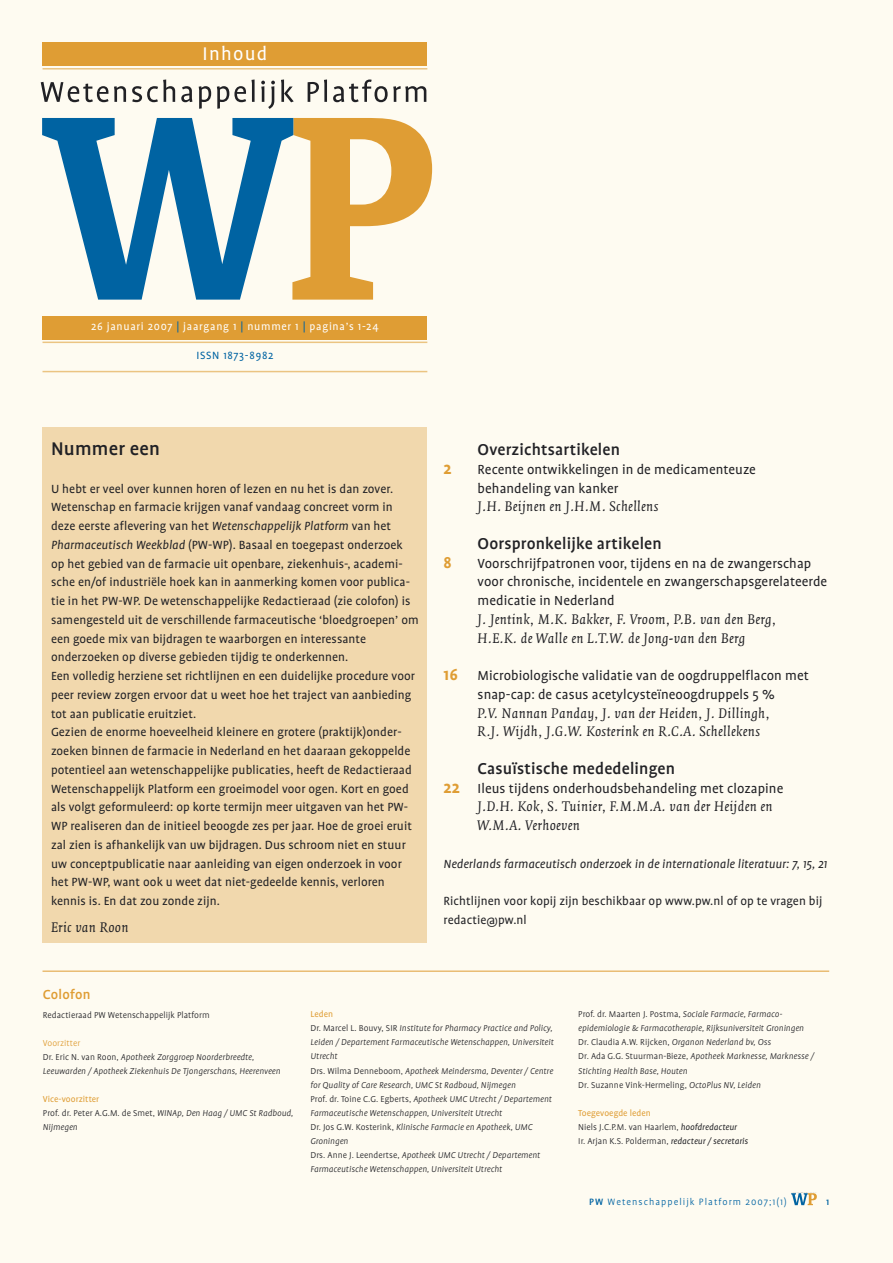
<style>
.page{position:relative;width:893px;height:1263px;background:#fefbf1}
.page>*{position:absolute;margin:0;border:0;box-sizing:border-box;transform-origin:0 0}
._11_WP_kader_kop{font:500 21px "Profile OT";letter-spacing:.01em;color:#212125}
.t1{font:21px "Profile OT";letter-spacing:.06em;color:#fff}
.t2{font:500 18px "Profile OT";letter-spacing:.01em;color:#212125}
.t3{font:700 18px "Profile OT";color:#df9d34}
.t4{font:15px/18.8px "Profile OT";letter-spacing:.005em;color:#212125}
._02_WP_auteur{font:italic 15px/18.8px "Quadraat OT";letter-spacing:.02em;color:#212125}
.t5{font:500 15px "Profile OT";letter-spacing:.02em;color:#df9d34}
._12_WP_kadertekst{font:13.5px/18.8px "Profile OT";letter-spacing:.005em;color:#212125}
.t6{font:italic 13.5px "Profile OT";letter-spacing:.005em;color:#212125}
.t7{font:12px "Profile OT";letter-spacing:.06em;color:#fff}
.t8{font:12px "Profile OT";letter-spacing:.06em;color:#0063a2}
.t9{font:300 10.5px "Profile OT";letter-spacing:.1em;color:#0063a2}
.t10{font:500 10.5px "Profile OT";color:#0063a2}
.t11{font:italic 300 9.75px/14.1px "Profile OT";letter-spacing:.005em;color:#212125}
.t12{font:300 9.75px/14.1px "Profile OT";letter-spacing:.005em;color:#212125}
.s1{color:#0063a2}
.s2{font-style:italic}
.s3{font-weight:700;font-size:18px;color:#df9d34}
.s4{font-style:normal;color:#df9d34}
.s5{font-style:normal}
.s6{font-weight:400;font-style:normal;color:#df9d34}
.s7{font-weight:400;color:#df9d34}
.s8{font-weight:400;font-style:italic}
.s9{font-weight:500}
</style>
<div class="page">
<svg style="left:791px;top:1193px;width:26px;height:12px"></svg>
<div style="left:43px;top:427px;width:384px;height:516px;background:#f1d8ad"></div>
<div style="left:43px;top:43px;width:384px;height:23px;background:#df9d34"></div>
<hr style="left:43px;top:68px;width:384px;height:2px;background:#ebc482">
<hr style="left:43px;top:971px;width:786px;height:1px;background:#df9d34">
<svg style="left:41px;top:82px;width:85px;height:20px"></svg>
<svg style="left:132px;top:79px;width:43px;height:23px"></svg>
<svg style="left:181px;top:86px;width:11px;height:16px"></svg>
<svg style="left:199px;top:86px;width:12px;height:23px"></svg>
<svg style="left:217px;top:79px;width:38px;height:30px"></svg>
<svg style="left:261px;top:81px;width:14px;height:28px"></svg>
<svg style="left:281px;top:79px;width:13px;height:23px"></svg>
<svg style="left:308px;top:79px;width:19px;height:23px"></svg>
<svg style="left:333px;top:80px;width:93px;height:22px"></svg>
<svg style="left:293px;top:118px;width:139px;height:182px"></svg>
<svg style="left:42px;top:118px;width:251px;height:182px"></svg>
<div style="left:43px;top:316px;width:384px;height:23px;background:#df9d34"></div>
<hr style="left:43px;top:342px;width:384px;height:1px;background:#ebc482">
<hr style="left:43px;top:371px;width:384px;height:1px;background:#ebc482">
<p class="t1" style="left:203px;top:42px;width:66px">Inhoud</p>
<p class="t7" style="left:91px;top:320px;width:289px">26 januari 2007 <span class="s1">|</span> jaargang 1 <span class="s1">|</span> nummer 1 <span class="s1">|</span> pagina’s 1-24</p>
<p class="t8" style="left:196px;top:349px;width:79px">ISSN 1873-8982</p>
<p class="_11_WP_kader_kop" style="left:51px;top:437px;width:111px">Nummer een</p>
<p class="_12_WP_kadertekst" style="left:51px;top:479px;width:369px">U hebt er veel over kunnen horen of lezen en nu het is dan zover.<br>Wetenschap en farmacie krijgen vanaf vandaag concreet vorm in deze eerste aflevering van het <span class="s2">Wetenschappelijk Platform</span> van het <span class="s2">Pharmaceutisch Weekblad</span> (PW-WP). Basaal en toegepast onderzoek op het gebied van de farmacie uit openbare, ziekenhuis-, academi&shy;sche en/of industriële hoek kan in aanmerking komen voor publica&shy;tie in het PW-WP. De wetenschappelijke Redactieraad (zie colofon) is samengesteld uit de verschillende farmaceutische ‘bloedgroepen’ om een goede mix van bijdragen te waarborgen en interessante onderzoeken op diverse gebieden tijdig te onderkennen.</p>
<p class="_12_WP_kadertekst" style="left:51px;top:667px;width:366px">Een volledig herziene set richtlijnen en een duidelijke procedure voor peer review zorgen ervoor dat u weet hoe het traject van aanbieding tot aan publicatie eruitziet.</p>
<p class="_12_WP_kadertekst" style="left:51px;top:723px;width:362px">Gezien de enorme hoeveelheid kleinere en grotere (praktijk)onder&shy;zoeken binnen de farmacie in Nederland en het daaraan gekoppelde potentieel aan wetenschappelijke publicaties, heeft de Redactieraad Wetenschappelijk Platform een groeimodel voor ogen. Kort en goed als volgt geformuleerd: op korte termijn meer uitgaven van het PW-WP realiseren dan de initieel beoogde zes per jaar. Hoe de groei eruit zal zien is afhankelijk van uw bijdragen. Dus schroom niet en stuur uw conceptpublicatie naar aanleiding van eigen onderzoek in voor het PW-WP, want ook u weet dat niet-gedeelde kennis, verloren kennis is. En dat zou zonde zijn.</p>
<p class="_02_WP_auteur" style="left:51px;top:918px;width:79px">Eric van Roon</p>
<p class="t2" style="left:478px;top:439px;width:144px">Overzichtsartikelen</p>
<p class="t3" style="left:444px;top:458px;width:10px">2</p>
<p class="t4" style="left:478px;top:460px;width:280px">Recente ontwikkelingen in de medicamenteuze behandeling van kanker</p>
<p class="_02_WP_auteur" style="left:478px;top:497px;width:182px">J.H. Beijnen en J.H.M. Schellens</p>
<p class="t2" style="left:478px;top:533px;width:186px">Oorspronkelijke artikelen</p>
<p class="t3" style="left:444px;top:552px;width:10px">8</p>
<p class="t4" style="left:478px;top:554px;width:351px">Voorschrijfpatronen voor, tijdens en na de zwangerschap voor chronische, incidentele en zwangerschapsgerelateerde medicatie in Nederland</p>
<p class="_02_WP_auteur" style="left:478px;top:610px;width:300px">J. Jentink, M.K. Bakker, F. Vroom, P.B. van den Berg,<br>H.E.K. de Walle en L.T.W. de Jong-van den Berg</p>
<p class="t3" style="left:444px;top:664px;width:16px">16</p>
<p class="t4" style="left:478px;top:666px;width:333px">Microbiologische validatie van de oogdruppelflacon met snap-cap: de casus acetylcysteïneoogdruppels 5 %</p>
<p class="_02_WP_auteur" style="left:478px;top:704px;width:294px">P.V. Nannan Panday, J. van der Heiden, J. Dillingh,<br>R.J. Wijdh, J.G.W. Kosterink en R.C.A. Schellekens</p>
<p class="t2" style="left:478px;top:758px;width:199px">Casuïstische mededelingen</p>
<p class="t4" style="left:444px;top:779px;width:341px"><span class="s3">22</span> Ileus tijdens onderhoudsbehandeling met clozapine</p>
<p class="_02_WP_auteur" style="left:478px;top:797px;width:297px">J.D.H. Kok, S. Tuinier, F.M.M.A. van der Heijden en<br>W.M.A. Verhoeven</p>
<p class="t6" style="left:444px;top:856px;width:385px">Nederlands farmaceutisch onderzoek in de internationale literatuur: 7, 15, 21</p>
<p class="_12_WP_kadertekst" style="left:444px;top:892px;width:380px">Richtlijnen voor kopij zijn beschikbaar op www.pw.nl of op te vragen bij redactie@pw.nl</p>
<p class="t5" style="left:43px;top:986px;width:49px">Colofon</p>
<p class="t12" style="left:43px;top:1008px;width:168px">Redactieraad PW Wetenschappelijk Platform</p>
<p class="t11" style="left:43px;top:1036px;width:239px"><span class="s4">Voorzitter<br></span><span class="s5">Dr. Eric N. van Roon,</span> Apotheek Zorggroep Noorderbreedte,<br>Leeuwarden / Apotheek Ziekenhuis De Tjongerschans, Heerenveen</p>
<p class="t11" style="left:43px;top:1092px;width:252px"><span class="s6">Vice-voorzitter<br></span><span class="s5">Prof. dr. Peter A.G.M. de Smet,</span> WINAp, Den Haag / UMC St Radboud,<br>Nijmegen</p>
<p class="t11" style="left:310px;top:1007px;width:245px"><span class="s6">Leden<br></span><span class="s5">Dr. Marcel L. Bouvy, SIR</span> Institute for Pharmacy Practice and Policy, Leiden / Departement Farmaceutische Wetenschappen, Universiteit Utrecht</p>
<p class="t11" style="left:310px;top:1064px;width:244px"><span class="s5">Drs. Wilma Denneboom,</span> Apotheek Meindersma, Deventer / Centre for Quality of Care Research, UMC St Radboud, Nijmegen</p>
<p class="t11" style="left:310px;top:1092px;width:243px"><span class="s5">Prof. dr. Toine C.G. Egberts,</span> Apotheek UMC Utrecht / Departement<br>Farmaceutische Wetenschappen, Universiteit Utrecht</p>
<p class="t11" style="left:310px;top:1120px;width:224px"><span class="s5">Dr. Jos G.W. Kosterink,</span> Klinische Farmacie en Apotheek, UMC<br>Groningen</p>
<p class="t11" style="left:310px;top:1148px;width:231px"><span class="s5">Drs. Anne J. Leendertse,</span> Apotheek UMC Utrecht / Departement<br>Farmaceutische Wetenschappen, Universiteit Utrecht</p>
<p class="t11" style="left:578px;top:1007px;width:227px"><span class="s5">Prof. dr. Maarten J. Postma,</span> Sociale Farmacie, Farmaco&shy;epidemiologie &amp; Farmacotherapie, Rijksuniversiteit Groningen</p>
<p class="t12" style="left:578px;top:1035px;width:194px">Dr. Claudia A.W. Rijcken, <span class="s2">Organon Nederland bv, Oss</span></p>
<p class="t11" style="left:578px;top:1050px;width:237px"><span class="s5">Dr. Ada G.G. Stuurman-Bieze,</span> Apotheek Marknesse, Marknesse /<br>Stichting Health Base, Houten</p>
<p class="t12" style="left:578px;top:1078px;width:184px">Dr. Suzanne Vink-Hermeling, <span class="s2">OctoPlus NV, Leiden</span></p>
<p class="t12" style="left:578px;top:1106px;width:171px"><span class="s7">Toegevoegde leden<br></span>Niels J.C.P.M. van Haarlem, <span class="s8">hoofdredacteur<br></span>Ir. Arjan K.S. Polderman, <span class="s8">redacteur / secretaris</span></p>
<p class="t9" style="left:589px;top:1196px;width:199px"><span class="s9">PW</span> Wetenschappelijk Platform 2007;1(1)</p>
<p class="t10" style="left:826px;top:1196px;width:5px">1</p>
</div>
